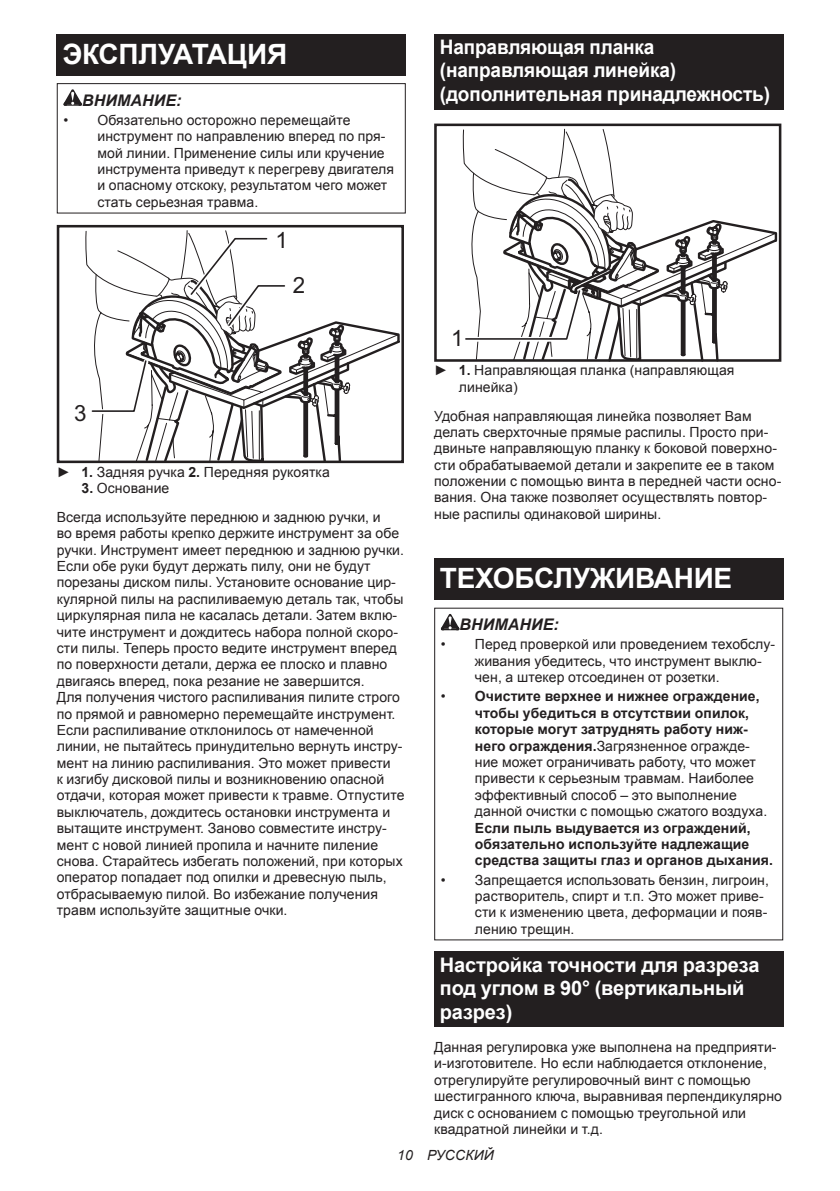
<style>
.page{position:relative;width:840px;height:1191px;background:#fff}
.page>*{position:absolute;margin:0;border:0;box-sizing:border-box;transform-origin:0 0}
.t1{font:700 28px "Arial";letter-spacing:-.01em;color:#fff}
.t2{font:22.4px "Arial";color:#231f20}
.t3{font:700 20px/23.4px "Arial";letter-spacing:-.01em;color:#fff;scale:.95 1}
.t4{font:700 20px/23.4px "Arial";letter-spacing:-.01em;color:#fff}
.t5{font:italic 700 16px "Arial";letter-spacing:.005em;color:#231f20}
.t6{font:14px/16.4px "Arial";letter-spacing:.005em;color:#231f20}
.t7{font:700 14px/16.4px "Arial";letter-spacing:.005em;color:#231f20}
.t8{font:italic 14px "Arial";letter-spacing:.005em;color:#231f20}
.s1{font-weight:700}
</style>
<div class="page">
<div style="left:57px;top:34px;width:348px;height:41px;background:#231f20"></div>
<svg style="left:63px;top:89px;width:19px;height:17px"></svg>
<div style="left:57px;top:83px;width:348px;height:130px;border:1px solid #231f20"></div>
<svg style="left:85px;top:230px;width:315px;height:229px"></svg>
<div style="left:57px;top:225px;width:347px;height:238px;border:3px solid #231f20"></div>
<div style="left:434px;top:34px;width:348px;height:75px;background:#231f20"></div>
<svg style="left:462px;top:128px;width:315px;height:230px"></svg>
<div style="left:434px;top:124px;width:347px;height:238px;border:3px solid #231f20"></div>
<div style="left:434px;top:558px;width:348px;height:41px;background:#231f20"></div>
<svg style="left:440px;top:614px;width:19px;height:16px"></svg>
<div style="left:434px;top:951px;width:348px;height:76px;background:#231f20"></div>
<h1 class="t1" style="left:62px;top:35px;width:226px">ЭКСПЛУАТАЦИЯ</h1>
<p class="t5" style="left:82px;top:89px;width:101px">ВНИМАНИЕ:</p>
<p class="t6" style="left:97px;top:112px;width:298px;text-indent:-34px">• Обязательно осторожно перемещайте инструмент по направлению вперед по пря&shy;мой линии. Применение силы или кручение инструмента приведут к перегреву двигателя и опасному отскоку, результатом чего может стать серьезная травма.</p>
<h2 class="t2" style="left:275px;top:225px;width:14px">1</h2>
<h2 class="t2" style="left:292px;top:270px;width:14px">2</h2>
<h2 class="t2" style="left:74px;top:399px;width:14px">3</h2>
<p class="t6" style="left:57px;top:464px;width:274px">► <span class="s1">1.</span> Задняя ручка <span class="s1">2.</span> Передняя рукоятка</p>
<p class="t6" style="left:57px;top:474px;width:325px;line-height:28.8px;text-indent:25px"><span class="s1">3.</span> Основание<br>Всегда используйте переднюю и заднюю ручки, и</p>
<p class="t6" style="left:57px;top:525px;width:349px">во время работы крепко держите инструмент за обе ручки. Инструмент имеет переднюю и заднюю ручки.<br>Если обе руки будут держать пилу, они не будут порезаны диском пилы. Установите основание цир&shy;кулярной пилы на распиливаемую деталь так, чтобы циркулярная пила не касалась детали. Затем вклю&shy;чите инструмент и дождитесь набора полной скоро&shy;сти пилы. Теперь просто ведите инструмент вперед по поверхности детали, держа ее плоско и плавно двигаясь вперед, пока резание не завершится.<br>Для получения чистого распиливания пилите строго по прямой и равномерно перемещайте инструмент.<br>Если распиливание отклонилось от намеченной линии, не пытайтесь принудительно вернуть инстру&shy;мент на линию распиливания. Это может привести<br>к изгибу дисковой пилы и возникновению опасной отдачи, которая может привести к травме. Отпустите выключатель, дождитесь остановки инструмента и вытащите инструмент. Заново совместите инстру&shy;мент с новой линией пропила и начните пиление снова. Старайтесь избегать положений, при которых оператор попадает под опилки и древесную пыль, отбрасываемую пилой. Во избежание получения травм используйте защитные очки.</p>
<h3 class="t3" style="left:439px;top:36px;width:349px">Направляющая планка (направляющая линейка) (дополнительная принадлежность)</h3>
<h2 class="t2" style="left:451px;top:323px;width:14px">1</h2>
<p class="t6" style="left:458px;top:362px;width:277px;text-indent:-25px">► <span class="s1">1.</span> Направляющая планка (направляющая линейка)</p>
<p class="t6" style="left:434px;top:407px;width:348px">Удобная направляющая линейка позволяет Вам делать сверхточные прямые распилы. Просто при&shy;двиньте направляющую планку к боковой поверхно&shy;сти обрабатываемой детали и закрепите ее в таком положении с помощью винта в передней части осно&shy;вания. Она также позволяет осуществлять повтор&shy;ные распилы одинаковой ширины.</p>
<h1 class="t1" style="left:439px;top:560px;width:294px">ТЕХОБСЛУЖИВАНИЕ</h1>
<p class="t5" style="left:459px;top:614px;width:101px">ВНИМАНИЕ:</p>
<p class="t6" style="left:474px;top:636px;width:302px;text-indent:-34px">• Перед проверкой или проведением техобслу&shy;живания убедитесь, что инструмент выклю&shy;чен, а штекер отсоединен от розетки.</p>
<p class="t6" style="left:474px;top:688px;width:294px;text-indent:-34px">• <span class="s1">Очистите верхнее и нижнее ограждение, чтобы убедиться в отсутствии опилок, которые могут затруднять работу ниж&shy;него ограждения.</span>Загрязненное огражде&shy;ние может ограничивать работу, что может привести к серьезным травмам. Наиболее эффективный способ – это выполнение данной очистки с помощью сжатого воздуха.</p>
<p class="t7" style="left:474px;top:820px;width:299px">Если пыль выдувается из ограждений, обязательно используйте надлежащие средства защиты глаз и органов дыхания.</p>
<p class="t6" style="left:474px;top:871px;width:295px;text-indent:-34px">• Запрещается использовать бензин, лигроин, растворитель, спирт и т.п. Это может приве&shy;сти к изменению цвета, деформации и появ&shy;лению трещин.</p>
<h3 class="t4" style="left:439px;top:953px;width:321px">Настройка точности для разреза под углом в 90° (вертикальный разрез)</h3>
<p class="t6" style="left:434px;top:1039px;width:349px">Данная регулировка уже выполнена на предприяти&shy;и-изготовителе. Но если наблюдается отклонение, отрегулируйте регулировочный винт с помощью шестигранного ключа, выравнивая перпендикулярно диск с основанием с помощью треугольной или квадратной линейки и т.д.</p>
<p class="t8" style="left:397px;top:1146px;width:98px">10 РУССКИЙ</p>
</div>
